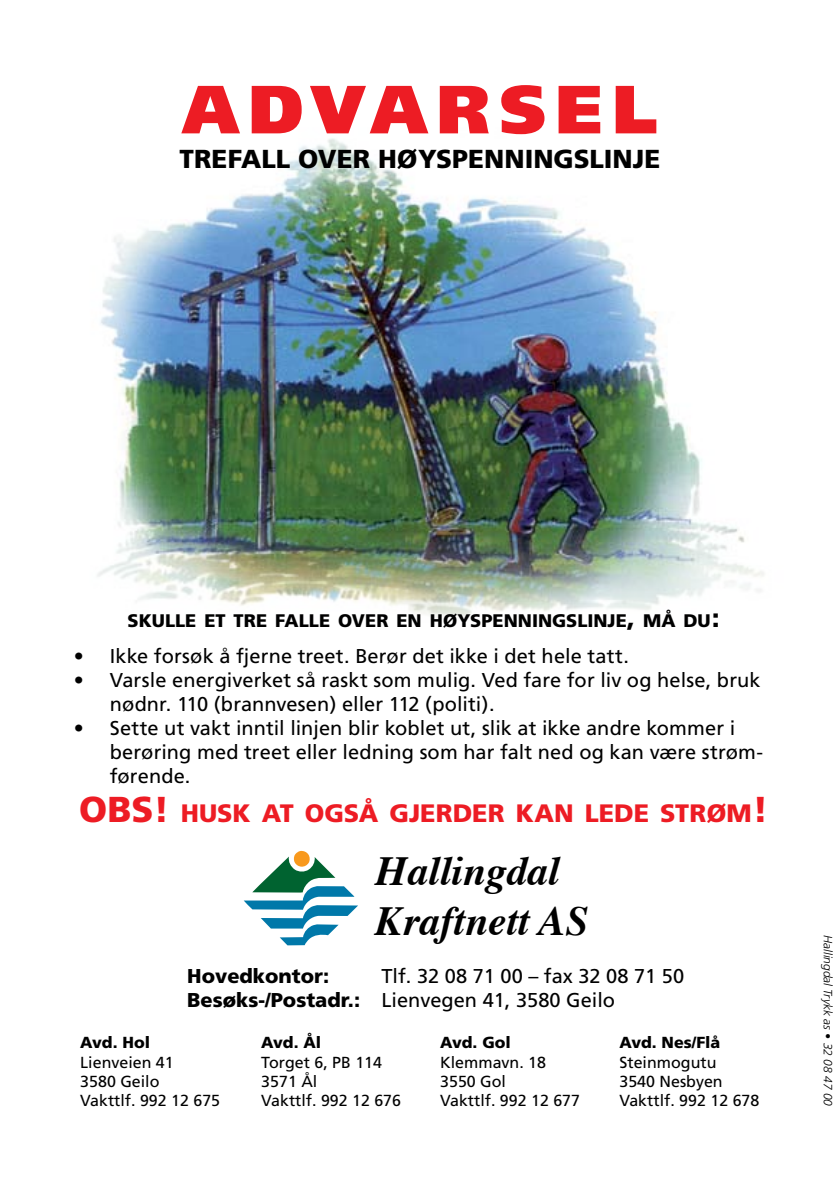
<style>
.page{position:relative;width:840px;height:1191px;background:#fff}
.page>*{position:absolute;margin:0;border:0;box-sizing:border-box;transform-origin:0 0}
.t1{font:900 68px "Frutiger";letter-spacing:.14em;color:#ed1c24}
.t2{font:italic 700 41.2px/49.6px "Times";color:#000}
.t3{font:900 26px "Frutiger";letter-spacing:.005em;color:#000}
.t4{font:900 25.2px "Frutiger";color:#ed1c24}
.t5{font:20px/24px "Frutiger";letter-spacing:.005em;color:#000}
.t6{font:900 20px "Frutiger";color:#000}
.t7{font:900 18.2px "Frutiger";color:#000}
.t8{font:16px/19.2px "Frutiger";color:#000}
.t9{font:900 16px "Frutiger";color:#000}
.t10{font:italic 300 12px "Frutiger";color:#000}
.s1{font-size:26px}
.s2{font-size:36px}
.s3{font-weight:900}
</style>
<div class="page">
<svg style="left:243px;top:850px;width:115px;height:95px"></svg>
<img style="left:97px;top:138px;width:667px;height:478px">
<h1 class="t1" style="left:182px;top:68px;width:476px">ADVARSEL</h1>
<h3 class="t3" style="left:179px;top:143px;width:17px">TREFALL</h3>
<h3 class="t3" style="left:298px;top:143px;width:19px">OVER</h3>
<h3 class="t3" style="left:378px;top:143px;width:107px">HØYSPENNINGSLIN</h3>
<h3 class="t3" style="left:632px;top:143px;width:26px">JE</h3>
<p class="t7" style="left:127px;top:610px;width:593px">SKULLE ET TRE FALLE OVER EN HØYSPENNINGSLINJE<span class="s1">,</span> MÅ DU<span class="s1">:</span></p>
<p class="t5" style="left:110px;top:644px;width:654px">Ikke forsøk å fjerne treet. Berør det ikke i det hele tatt.<br>Varsle energiverket så raskt som mulig. Ved fare for liv og helse, bruk nødnr. 110 (brannvesen) eller 112 (politi).<br>Sette ut vakt inntil linjen blir koblet ut, slik at ikke andre kommer i berøring med treet eller ledning som har falt ned og kan være strøm&shy;førende.</p>
<p class="t4" style="left:79px;top:798px;width:690px"><span class="s2">OBS!</span> HUSK AT OGSÅ GJERDER KAN LEDE STRØM<span class="s2">!</span></p>
<p class="t5" style="left:74px;top:644px;width:11px">• •</p>
<p class="t5" style="left:74px;top:716px;width:11px">•</p>
<h2 class="t2" style="left:375px;top:843px;width:214px">Hallingdal<br>Kraftnett AS</h2>
<p class="t5" style="left:187px;top:963px;width:498px;text-indent:194px">Tlf. 32 08 71 00 – fax 32 08 71 50<br><span class="s3">BESØKS-/POSTADR.:</span> Lienvegen 41, 3580 Geilo</p>
<p class="t6" style="left:187px;top:963px;width:143px">HOVEDKONTOR:</p>
<p class="t9" style="left:80px;top:1033px;width:71px">AVD. HOL</p>
<p class="t8" style="left:80px;top:1052px;width:141px">Lienveien 41<br>3580 Geilo<br>Vakttlf. 992 12 675</p>
<p class="t9" style="left:261px;top:1033px;width:61px">AVD. ÅL</p>
<p class="t8" style="left:261px;top:1052px;width:141px">Torget 6, PB 114<br>3571 Ål<br>Vakttlf. 992 12 676</p>
<p class="t9" style="left:440px;top:1033px;width:72px">AVD. GOL</p>
<p class="t8" style="left:440px;top:1052px;width:141px">Klemmavn. 18<br>3550 Gol<br>Vakttlf. 992 12 677</p>
<p class="t9" style="left:619px;top:1033px;width:102px">AVD. NES/FLÅ</p>
<p class="t8" style="left:619px;top:1052px;width:141px">Steinmogutu<br>3540 Nesbyen<br>Vakttlf. 992 12 678</p>
<p class="t10" style="left:834px;top:935px;width:172px;rotate:90deg">Hallingdal Trykk as • 32 08 47 00</p>
</div>
